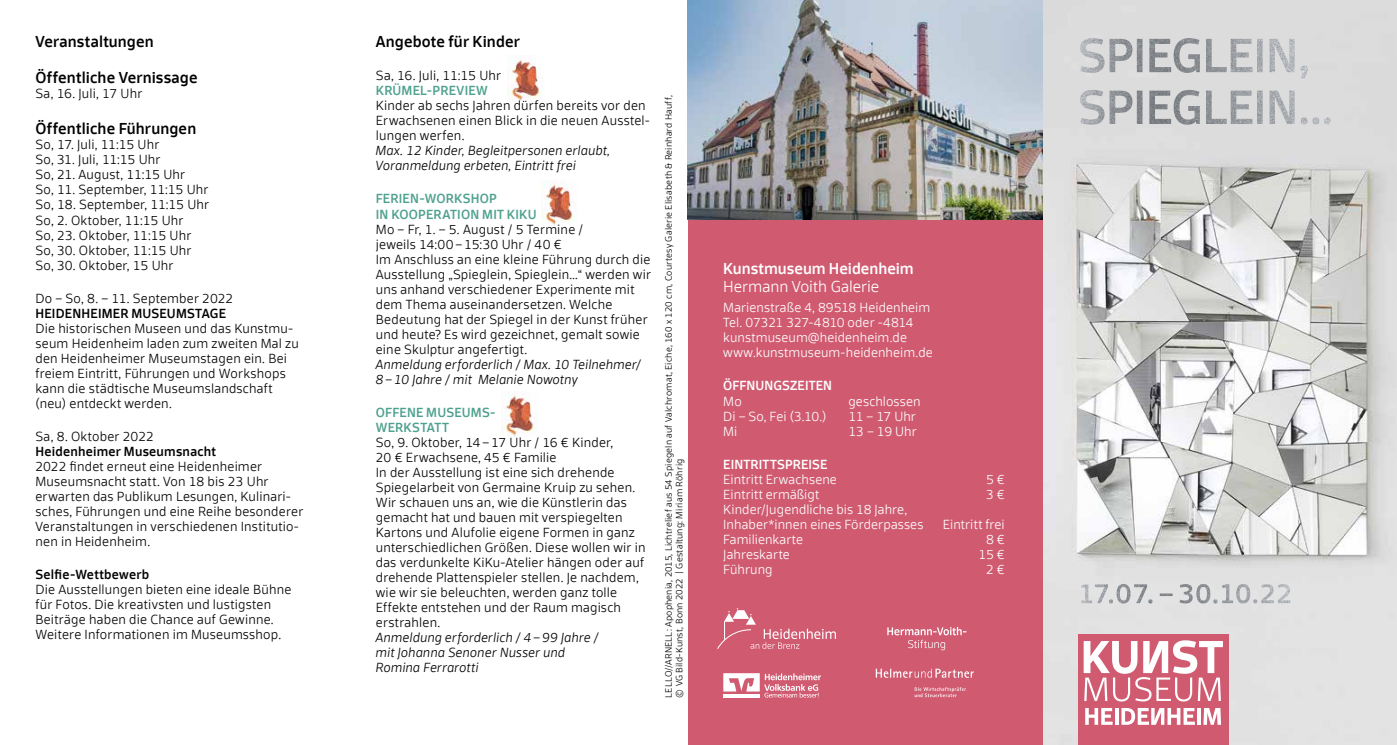
<style>
.page{position:relative;width:1397px;height:745px;background:#fff}
.page>*{position:absolute;margin:0;border:0;box-sizing:border-box;transform-origin:0 0}
.t1{font:500 15px "Scuba Offc Pro";letter-spacing:.01em;color:#000}
.t2{font:500 15px "Scuba Offc Pro";color:#fff}
.t3{font:300 15px "Scuba Offc Pro";letter-spacing:-.005em;color:#fff}
.t4{font:300 12.5px/15px "Scuba Offc Pro";letter-spacing:.015em;color:#000}
.t5{font:300 12.5px/15px "Scuba Offc Pro";letter-spacing:.005em;color:#fff}
.t6{font:italic 300 12.5px/15px "Scuba Offc Pro";letter-spacing:.015em;color:#000}
.t7{font:500 12.5px/15px "Scuba Offc Pro";letter-spacing:.02em;color:#4ea18e}
.t8{font:500 12.5px "Scuba Offc Pro";letter-spacing:.02em;color:#000}
.t9{font:500 12.5px "Scuba Offc Pro";letter-spacing:.01em;color:#fff}
.t10{font:300 8.75px/10.5px "Scuba Offc Pro";letter-spacing:.02em;color:#000}
</style>
<div class="page">
<img style="left:502px;top:391px;width:33px;height:45px">
<img style="left:541px;top:180px;width:34px;height:45px">
<img style="left:508px;top:56px;width:33px;height:45px">
<img style="left:1042px;top:0;width:354px;height:744px">
<div style="left:1077px;top:633px;width:150px;height:111px;background:#d05b71"></div>
<svg style="left:1203px;top:708px;width:17px;height:16px"></svg>
<svg style="left:1197px;top:708px;width:3px;height:16px"></svg>
<svg style="left:1115px;top:708px;width:3px;height:16px"></svg>
<svg style="left:1085px;top:708px;width:27px;height:16px"></svg>
<svg style="left:1121px;top:708px;width:73px;height:16px"></svg>
<svg style="left:1083px;top:640px;width:139px;height:61px"></svg>
<div style="left:687px;top:0;width:355px;height:744px;background:#d05b71"></div>
<svg style="left:875px;top:668px;width:98px;height:9px"></svg>
<svg style="left:914px;top:687px;width:51px;height:9px"></svg>
<svg style="left:887px;top:627px;width:79px;height:23px"></svg>
<svg style="left:723px;top:673px;width:97px;height:24px"></svg>
<svg style="left:723px;top:693px;width:36px;height:4px"></svg>
<svg style="left:717px;top:608px;width:118px;height:40px"></svg>
<img style="left:1116px;top:583px;width:165px;height:20px">
<img style="left:1079px;top:90px;width:215px;height:35px">
<img style="left:1079px;top:38px;width:215px;height:35px">
<img style="left:687px;top:0;width:355px;height:220px">
<p class="t1" style="left:35px;top:33px;width:120px">Veranstaltungen</p>
<p class="t1" style="left:35px;top:69px;width:164px">Öffentliche Vernissage</p>
<p class="t4" style="left:35px;top:86px;width:108px">Sa, 16. Juli, 17 Uhr</p>
<p class="t1" style="left:35px;top:120px;width:162px">Öffentliche Führungen</p>
<p class="t4" style="left:35px;top:137px;width:175px">So, 17. Juli, 11:15 Uhr<br>So, 31. Juli, 11:15 Uhr<br>So, 21. August, 11:15 Uhr<br>So, 11. September, 11:15 Uhr<br>So, 18. September, 11:15 Uhr<br>So, 2. Oktober, 11:15 Uhr<br>So, 23. Oktober, 11:15 Uhr<br>So, 30. Oktober, 11:15 Uhr<br>So, 30. Oktober, 15 Uhr</p>
<p class="t4" style="left:35px;top:290px;width:199px">Do – So, 8. – 11. September 2022</p>
<p class="t8" style="left:35px;top:305px;width:192px">HEIDENHEIMER MUSEUMSTAGE</p>
<p class="t4" style="left:35px;top:320px;width:265px">Die historischen Museen und das Kunstmu&shy;seum Heidenheim laden zum zweiten Mal zu den Heidenheimer Museumstagen ein. Bei freiem Eintritt, Führungen und Workshops kann die städtische Museumslandschaft (neu) entdeckt werden.</p>
<p class="t4" style="left:35px;top:428px;width:120px">Sa, 8. Oktober 2022</p>
<p class="t8" style="left:35px;top:443px;width:182px">Heidenheimer Museumsnacht</p>
<p class="t4" style="left:35px;top:458px;width:269px">2022 findet erneut eine Heidenheimer Museumsnacht statt. Von 18 bis 23 Uhr erwarten das Publikum Lesungen, Kulinari&shy;sches, Führungen und eine Reihe besonderer Veranstaltungen in verschiedenen Institutio&shy;nen in Heidenheim.</p>
<p class="t8" style="left:35px;top:566px;width:115px">Selfie-Wettbewerb</p>
<p class="t4" style="left:35px;top:581px;width:257px">Die Ausstellungen bieten eine ideale Bühne für Fotos. Die kreativsten und lustigsten Beiträge haben die Chance auf Gewinne.<br>Weitere Informationen im Museumsshop.</p>
<p class="t1" style="left:376px;top:33px;width:146px">Angebote für Kinder</p>
<p class="t4" style="left:376px;top:68px;width:127px">Sa, 16. Juli, 11:15 Uhr</p>
<p class="t7" style="left:376px;top:83px;width:113px">KRÜMEL-PREVIEW</p>
<p class="t4" style="left:376px;top:98px;width:276px">Kinder ab sechs Jahren dürfen bereits vor den<br>Erwachsenen einen Blick in die neuen Ausstel&shy;lungen werfen.</p>
<p class="t6" style="left:376px;top:143px;width:236px">Max. 12 Kinder, Begleitpersonen erlaubt,<br>Voranmeldung erbeten, Eintritt frei</p>
<p class="t7" style="left:376px;top:191px;width:162px">FERIEN-WORKSHOP<br>IN KOOPERATION MIT KIKU</p>
<p class="t4" style="left:376px;top:221px;width:276px">Mo – Fr, 1. – 5. August / 5 Termine /<br>jeweils 14:00–15:30 Uhr / 40 €<br>Im Anschluss an eine kleine Führung durch die Ausstellung „Spieglein, Spieglein…“ werden wir uns anhand verschiedener Experimente mit dem Thema auseinandersetzen. Welche Bedeutung hat der Spiegel in der Kunst früher und heute? Es wird gezeichnet, gemalt sowie eine Skulptur angefertigt.</p>
<p class="t6" style="left:376px;top:356px;width:267px">Anmeldung erforderlich / Max. 10 Teilnehmer/<br>8–10 Jahre / mit Melanie Nowotny</p>
<p class="t7" style="left:376px;top:404px;width:121px">OFFENE MUSEUMS-<br>WERKSTATT</p>
<p class="t4" style="left:376px;top:434px;width:271px">So, 9. Oktober, 14–17 Uhr / 16 € Kinder,<br>20 € Erwachsene, 45 € Familie<br>In der Ausstellung ist eine sich drehende Spiegelarbeit von Germaine Kruip zu sehen.<br>Wir schauen uns an, wie die Künstlerin das gemacht hat und bauen mit verspiegelten Kartons und Alufolie eigene Formen in ganz unterschiedlichen Größen. Diese wollen wir in das verdunkelte KiKu-Atelier hängen oder auf drehende Plattenspieler stellen. Je nachdem, wie wir sie beleuchten, werden ganz tolle Effekte entstehen und der Raum magisch erstrahlen.</p>
<p class="t6" style="left:376px;top:629px;width:224px">Anmeldung erforderlich / 4–99 Jahre / mit Johanna Senoner Nusser und<br>Romina Ferrarotti</p>
<p class="t10" style="left:663px;top:697px;width:603px;rotate:-90deg">LELLO//ARNELL: Apophenia, 2015, Lichtrelief aus 54 Spiegeln auf Valchromat, Eiche, 160 x 120 cm, Courtesy Galerie Elisabeth &amp; Reinhard Hauff, © VG Bild-Kunst, Bonn 2022 | Gestaltung: Miriam Röhrig</p>
<p class="t2" style="left:723px;top:259px;width:192px">Kunstmuseum Heidenheim</p>
<p class="t3" style="left:723px;top:277px;width:157px">Hermann Voith Galerie</p>
<p class="t5" style="left:723px;top:300px;width:211px">Marienstraße 4, 89518 Heidenheim<br>Tel. 07321 327-4810 oder -4814 kunstmuseum@heidenheim.de www.kunstmuseum-heidenheim.de</p>
<p class="t9" style="left:723px;top:378px;width:110px">ÖFFNUNGSZEITEN</p>
<p class="t5" style="left:723px;top:393px;width:20px">Mo</p>
<p class="t5" style="left:848px;top:393px;width:74px">geschlossen</p>
<p class="t5" style="left:723px;top:408px;width:105px">Di – So, Fei (3.10.)</p>
<p class="t5" style="left:848px;top:408px;width:69px">11 – 17 Uhr</p>
<p class="t5" style="left:723px;top:423px;width:16px">Mi</p>
<p class="t5" style="left:848px;top:423px;width:70px">13 – 19 Uhr</p>
<p class="t9" style="left:723px;top:456px;width:105px">EINTRITTSPREISE</p>
<p class="t5" style="left:723px;top:471px;width:115px">Eintritt Erwachsene</p>
<p class="t5" style="left:985px;top:471px;width:20px">5 €</p>
<p class="t5" style="left:723px;top:486px;width:97px">Eintritt ermäßigt</p>
<p class="t5" style="left:985px;top:486px;width:20px">3 €</p>
<p class="t5" style="left:723px;top:501px;width:202px">Kinder/Jugendliche bis 18 Jahre,<br>Inhaber*innen eines Förderpasses</p>
<p class="t5" style="left:942px;top:516px;width:63px">Eintritt frei</p>
<p class="t5" style="left:723px;top:531px;width:81px">Familienkarte</p>
<p class="t5" style="left:985px;top:531px;width:20px">8 €</p>
<p class="t5" style="left:723px;top:546px;width:68px">Jahreskarte</p>
<p class="t5" style="left:978px;top:546px;width:28px">15 €</p>
<p class="t5" style="left:723px;top:561px;width:51px">Führung</p>
<p class="t5" style="left:985px;top:561px;width:20px">2 €</p>
</div>
